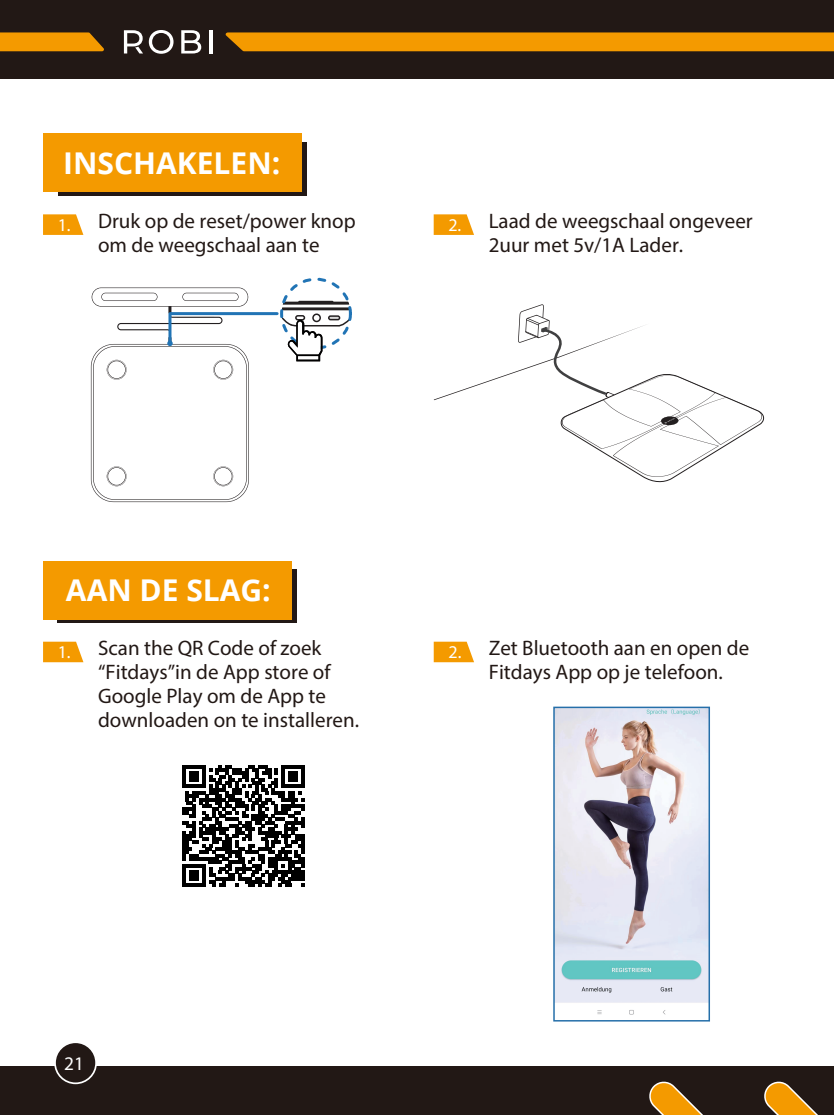
<style>
.page{position:relative;width:834px;height:1115px;background:#fff}
.page>*{position:absolute;margin:0;border:0;box-sizing:border-box;transform-origin:0 0}
.t1{font:700 30px "Open Sans";color:#fff}
.t2{font:300 21px/24px "Jost";color:#221815}
.t3{font:500 19.2px "Jost";color:#fff}
.t4{font:300 18px "Jost";color:#fff}
</style>
<div class="page">
<svg style="left:182px;top:765px;width:122px;height:122px"></svg>
<div style="left:0;top:1066px;width:834px;height:49px;background:#221815"></div>
<svg style="left:649px;top:1081px;width:169px;height:34px"></svg>
<div style="left:55px;top:1042px;width:41px;height:41px;background:#221815;border-radius:50%"></div>
<div style="left:54px;top:1041px;width:43px;height:43px;border:2px solid #fff;border-radius:50%"></div>
<div style="left:58px;top:142px;width:248px;height:54px;background:#221815"></div>
<div style="left:43px;top:134px;width:258px;height:58px;background:#f49a00"></div>
<svg style="left:43px;top:214px;width:40px;height:21px"></svg>
<svg style="left:434px;top:214px;width:40px;height:21px"></svg>
<svg style="left:57px;top:569px;width:240px;height:54px"></svg>
<div style="left:43px;top:561px;width:249px;height:58px;background:#f49a00"></div>
<svg style="left:43px;top:641px;width:40px;height:21px"></svg>
<svg style="left:434px;top:641px;width:40px;height:21px"></svg>
<div style="left:280px;top:278px;width:72px;height:71px;border:3px dashed #2174b5;border-radius:50%"></div>
<svg style="left:91px;top:287px;width:259px;height:215px"></svg>
<svg style="left:434px;top:304px;width:331px;height:179px"></svg>
<img style="left:556px;top:709px;width:151px;height:306px">
<div style="left:553px;top:706px;width:157px;height:315px;border:2px solid #256fa9"></div>
<div style="left:0;top:0;width:834px;height:78px;background:#221815"></div>
<div style="left:225px;top:32px;width:609px;height:19px;background:#f49a00"></div>
<svg style="left:0;top:32px;width:104px;height:19px;background:#e18e01"></svg>
<svg style="left:149px;top:30px;width:24px;height:24px"></svg>
<svg style="left:181px;top:30px;width:20px;height:23px"></svg>
<hr style="left:209px;top:30px;width:3px;height:23px;background:#fff">
<svg style="left:124px;top:30px;width:19px;height:23px"></svg>
<h1 class="t1" style="left:63px;top:142px;width:219px">INSCHAKELEN:</h1>
<p class="t2" style="left:98px;top:209px;width:259px">Druk op de reset/power knop om de weegschaal aan te</p>
<p class="t4" style="left:58px;top:213px;width:14px">1.</p>
<p class="t2" style="left:489px;top:209px;width:265px">Laad de weegschaal ongeveer<br>2uur met 5v/1A Lader.</p>
<p class="t4" style="left:448px;top:213px;width:14px">2.</p>
<h1 class="t1" style="left:66px;top:569px;width:206px">AAN DE SLAG:</h1>
<p class="t2" style="left:98px;top:636px;width:262px">Scan the QR Code of zoek “Fitdays”in de App store of<br>Google Play om de App te downloaden on te installeren.</p>
<p class="t4" style="left:58px;top:641px;width:14px">1.</p>
<p class="t2" style="left:489px;top:636px;width:262px">Zet Bluetooth aan en open de<br>Fitdays App op je telefoon.</p>
<p class="t4" style="left:448px;top:641px;width:14px">2.</p>
<p class="t3" style="left:64px;top:1051px;width:21px">21</p>
</div>
